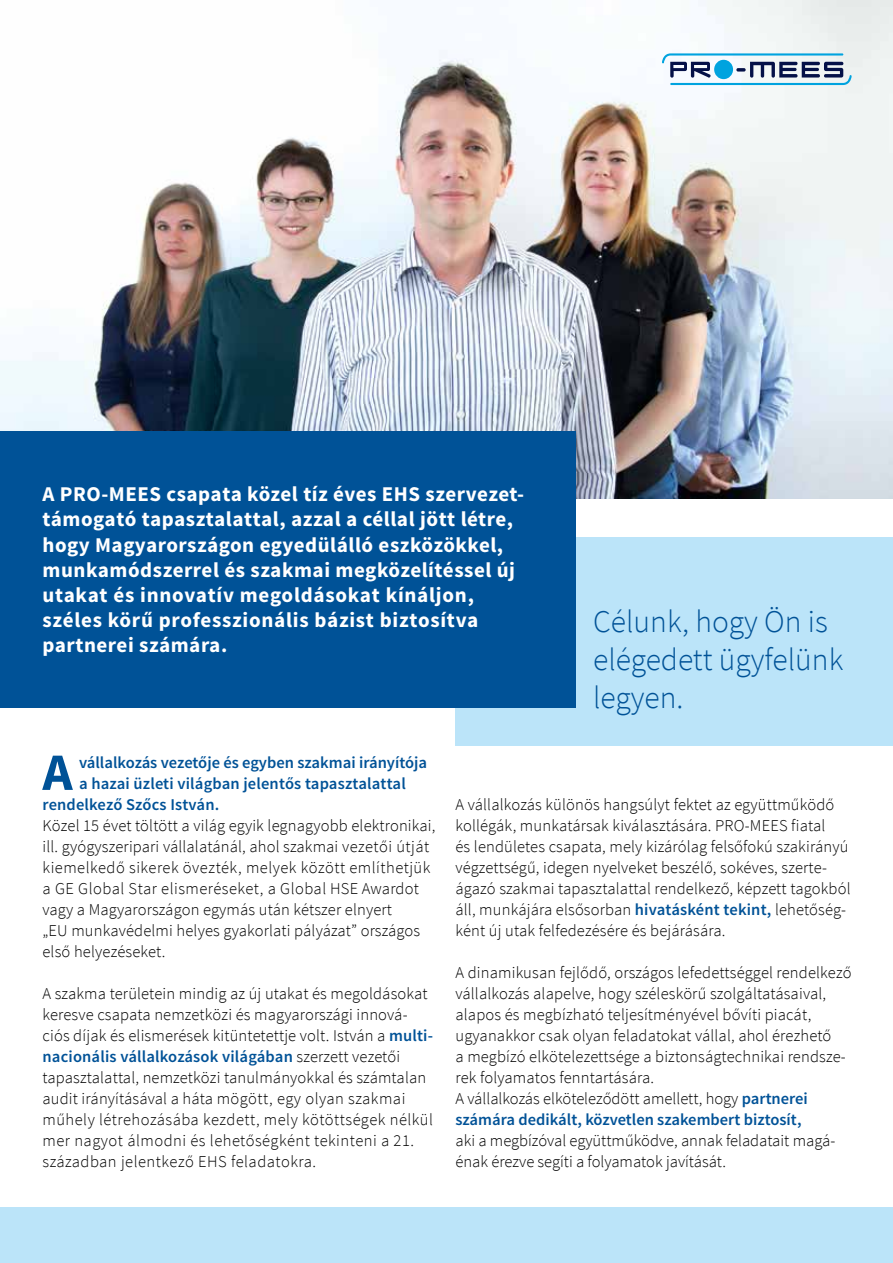
<style>
.page{position:relative;width:893px;height:1263px;background:#fff}
.page>*{position:absolute;margin:0;border:0;box-sizing:border-box;transform-origin:0 0}
.t1{font:700 52.5px "Source Sans Pro";color:#005297}
.t2{font:300 31.5px/37.8px "Source Sans Pro";color:#005297}
.t3{font:700 21px/25.2px "Source Sans Pro";letter-spacing:.025em;color:#fff}
.t4{font:300 16.5px/21px "Source Sans Pro";letter-spacing:.01em;color:#000}
.t5{font:600 16.5px "Source Sans Pro";color:#005297}
.s1{font-weight:600;color:#005297}
</style>
<div class="page">
<div style="left:455px;top:538px;width:438px;height:208px;background:#bbe4f9"></div>
<img style="left:0;top:0;width:893px;height:498px">
<div style="left:0;top:432px;width:575px;height:276px;background:#005297"></div>
<svg style="left:662px;top:53px;width:190px;height:32px"></svg>
<div style="left:0;top:1208px;width:893px;height:55px;background:#bbe4f9"></div>
<p class="t3" style="left:43px;top:482px;width:483px">A PRO-MEES csapata közel tíz éves EHS szervezet&shy;támogató tapasztalattal, azzal a céllal jött létre, hogy Magyarországon egyedülálló eszközökkel, munkamódszerrel és szakmai megközelítéssel új utakat és innovatív megoldásokat kínáljon, széles körű professzionális bázist biztosítva partnerei számára.</p>
<h2 class="t2" style="left:593px;top:603px;width:252px">Célunk, hogy Ön is elégedett ügyfelünk legyen.</h2>
<h1 class="t1" style="left:43px;top:739px;width:31px">A</h1>
<p class="t5" style="left:79px;top:752px;width:350px">vállalkozás vezetője és egyben szakmai irányítója</p>
<p class="t5" style="left:79px;top:773px;width:328px">a hazai üzleti világban jelentős tapasztalattal</p>
<p class="t5" style="left:43px;top:794px;width:178px">rendelkező Szőcs István.</p>
<p class="t4" style="left:43px;top:815px;width:394px">Közel 15 évet töltött a világ egyik legnagyobb elektronikai, ill. gyógyszeripari vállalatánál, ahol szakmai vezetői útját kiemelkedő sikerek övezték, melyek között említhetjük a GE Global Star elismeréseket, a Global HSE Awardot vagy a Magyarországon egymás után kétszer elnyert<br>„EU munkavédelmi helyes gyakorlati pályázat” országos első helyezéseket.</p>
<p class="t4" style="left:43px;top:983px;width:392px">A szakma területein mindig az új utakat és megoldásokat keresve csapata nemzetközi és magyarországi innová&shy;ciós díjak és elismerések kitüntetettje volt. István a <span class="s1">multi&shy;nacionális vállalkozások világában</span> szerzett vezetői tapasztalattal, nemzetközi tanulmányokkal és számtalan audit irányításával a háta mögött, egy olyan szakmai műhely létrehozásába kezdett, mely kötöttségek nélkül mer nagyot álmodni és lehetőségként tekinteni a 21. században jelentkező EHS feladatokra.</p>
<p class="t4" style="left:455px;top:794px;width:397px">A vállalkozás különös hangsúlyt fektet az együttműködő kollégák, munkatársak kiválasztására. PRO-MEES fiatal<br>és lendületes csapata, mely kizárólag felsőfokú szakirányú végzettségű, idegen nyelveket beszélő, sokéves, szerte&shy;ágazó szakmai tapasztalattal rendelkező, képzett tagokból áll, munkájára elsősorban <span class="s1">hivatásként tekint,</span> lehetőség&shy;ként új utak felfedezésére és bejárására.</p>
<p class="t4" style="left:455px;top:962px;width:398px">A dinamikusan fejlődő, országos lefedettséggel rendelkező vállalkozás alapelve, hogy széleskörű szolgáltatásaival, alapos és megbízható teljesítményével bővíti piacát, ugyanakkor csak olyan feladatokat vállal, ahol érezhető<br>a megbízó elkötelezettsége a biztonságtechnikai rendsze&shy;rek folyamatos fenntartására.<br>A vállalkozás elköteleződött amellett, hogy <span class="s1">partnerei számára dedikált, közvetlen szakembert biztosít,</span></p>
<p class="t4" style="left:455px;top:1130px;width:380px">aki a megbízóval együttműködve, annak feladatait magá&shy;énak érezve segíti a folyamatok javítását.</p>
</div>
